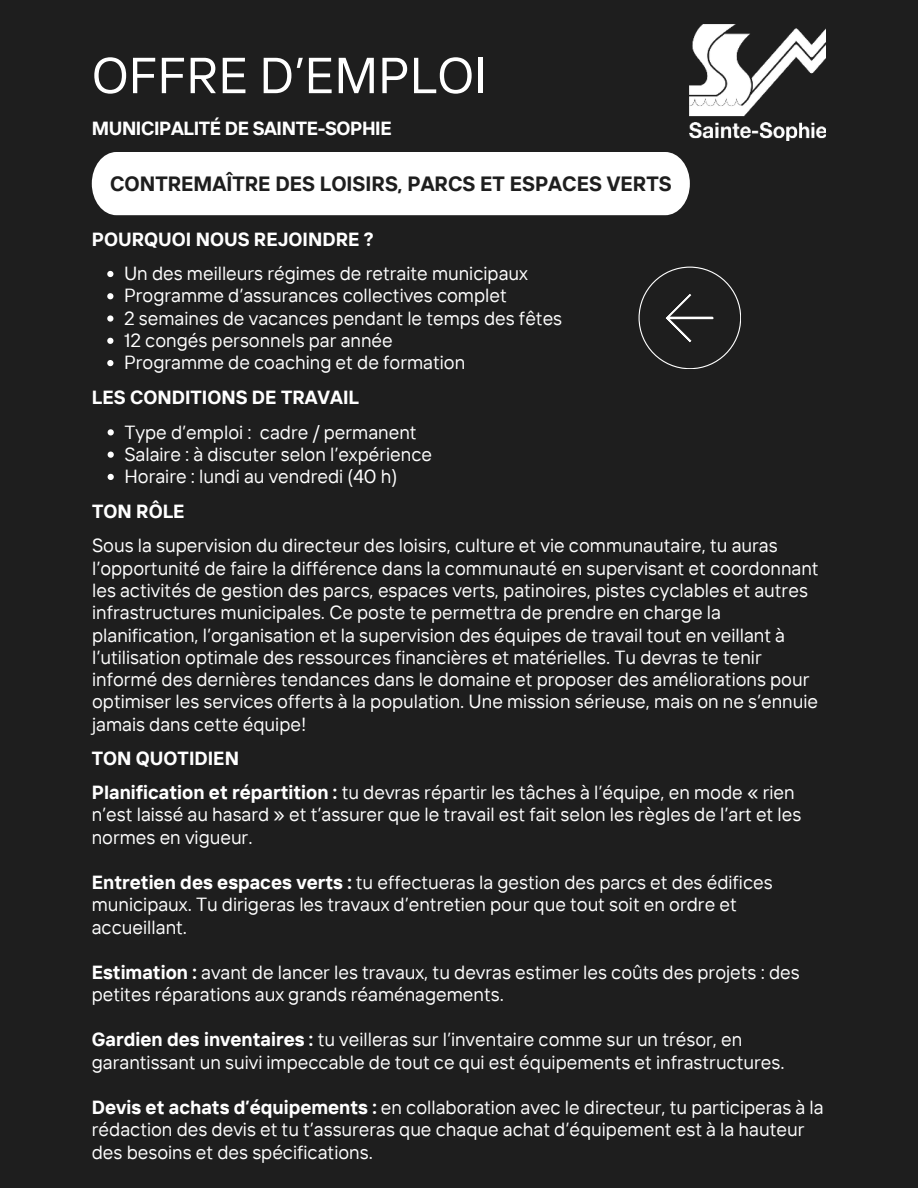
<style>
.page{position:relative;width:918px;height:1188px;background:#1e1e1e}
.page>*{position:absolute;margin:0;border:0;box-sizing:border-box;transform-origin:0 0}
.t1{font:50.55px "TT Interphases";color:#fff}
.t2{font:700 20.55px "TT Interphases";color:#1e1e1e}
.t3{font:18.9px/22.2px "TT Interphases";color:#fff}
.t4{font:700 18.9px "TT Interphases";color:#fff}
.t5{font:700 18.9px "TT Interphases";letter-spacing:-.02em;color:#fff}
.s1{font-weight:700}
</style>
<div class="page">
<div style="left:92px;top:152px;width:598px;height:63px;background:#fff"></div>
<svg style="left:639px;top:267px;width:102px;height:102px"></svg>
<img style="left:690px;top:24px;width:136px;height:116px">
<svg style="left:107px;top:271px;width:6px;height:6px"></svg>
<svg style="left:107px;top:293px;width:6px;height:6px"></svg>
<svg style="left:107px;top:315px;width:6px;height:7px"></svg>
<svg style="left:107px;top:338px;width:6px;height:6px"></svg>
<svg style="left:107px;top:360px;width:6px;height:6px"></svg>
<svg style="left:108px;top:429px;width:6px;height:6px"></svg>
<svg style="left:108px;top:452px;width:6px;height:6px"></svg>
<svg style="left:108px;top:474px;width:6px;height:6px"></svg>
<h1 class="t1" style="left:92px;top:43px;width:397px">OFFRE D’EMPLOI</h1>
<p class="t5" style="left:92px;top:116px;width:301px">MUNICIPALITÉ DE SAINTE-SOPHIE</p>
<p class="t2" style="left:110px;top:171px;width:563px">CONTREMAÎTRE DES LOISIRS, PARCS ET ESPACES VERTS</p>
<p class="t4" style="left:92px;top:226px;width:283px">POURQUOI NOUS REJOINDRE ?</p>
<p class="t3" style="left:124px;top:262px;width:440px">Un des meilleurs régimes de retraite municipaux Programme d’assurances collectives complet<br>2 semaines de vacances pendant le temps des fêtes 12 congés personnels par année<br>Programme de coaching et de formation</p>
<p class="t4" style="left:92px;top:385px;width:269px">LES CONDITIONS DE TRAVAIL</p>
<p class="t3" style="left:124px;top:420px;width:309px">Type d’emploi : cadre / permanent<br>Salaire : à discuter selon l’expérience<br>Horaire : lundi au vendredi (40 h)</p>
<p class="t4" style="left:92px;top:499px;width:94px">TON RÔLE</p>
<p class="t3" style="left:92px;top:534px;width:728px">Sous la supervision du directeur des loisirs, culture et vie communautaire, tu auras l’opportunité de faire la différence dans la communauté en supervisant et coordonnant les activités de gestion des parcs, espaces verts, patinoires, pistes cyclables et autres infrastructures municipales. Ce poste te permettra de prendre en charge la planification, l’organisation et la supervision des équipes de travail tout en veillant à l’utilisation optimale des ressources financières et matérielles. Tu devras te tenir informé des dernières tendances dans le domaine et proposer des améliorations pour optimiser les services offerts à la population. Une mission sérieuse, mais on ne s’ennuie jamais dans cette équipe!</p>
<p class="t3" style="left:92px;top:741px;width:704px;line-height:33.6px"><span class="s1">TON QUOTIDIEN<br>Planification et répartition :</span> tu devras répartir les tâches à l’équipe, en mode « rien</p>
<p class="t3" style="left:92px;top:803px;width:711px">n’est laissé au hasard » et t’assurer que le travail est fait selon les règles de l’art et les normes en vigueur.</p>
<p class="t3" style="left:92px;top:871px;width:682px"><span class="s1">Entretien des espaces verts :</span> tu effectueras la gestion des parcs et des édifices municipaux. Tu dirigeras les travaux d’entretien pour que tout soit en ordre et accueillant.</p>
<p class="t3" style="left:92px;top:961px;width:709px"><span class="s1">Estimation :</span> avant de lancer les travaux, tu devras estimer les coûts des projets : des petites réparations aux grands réaménagements.</p>
<p class="t3" style="left:92px;top:1028px;width:694px"><span class="s1">Gardien des inventaires :</span> tu veilleras sur l’inventaire comme sur un trésor, en garantissant un suivi impeccable de tout ce qui est équipements et infrastructures.</p>
<p class="t3" style="left:92px;top:1096px;width:733px"><span class="s1">Devis et achats d’équipements :</span> en collaboration avec le directeur, tu participeras à la rédaction des devis et tu t’assureras que chaque achat d’équipement est à la hauteur des besoins et des spécifications.</p>
</div>
